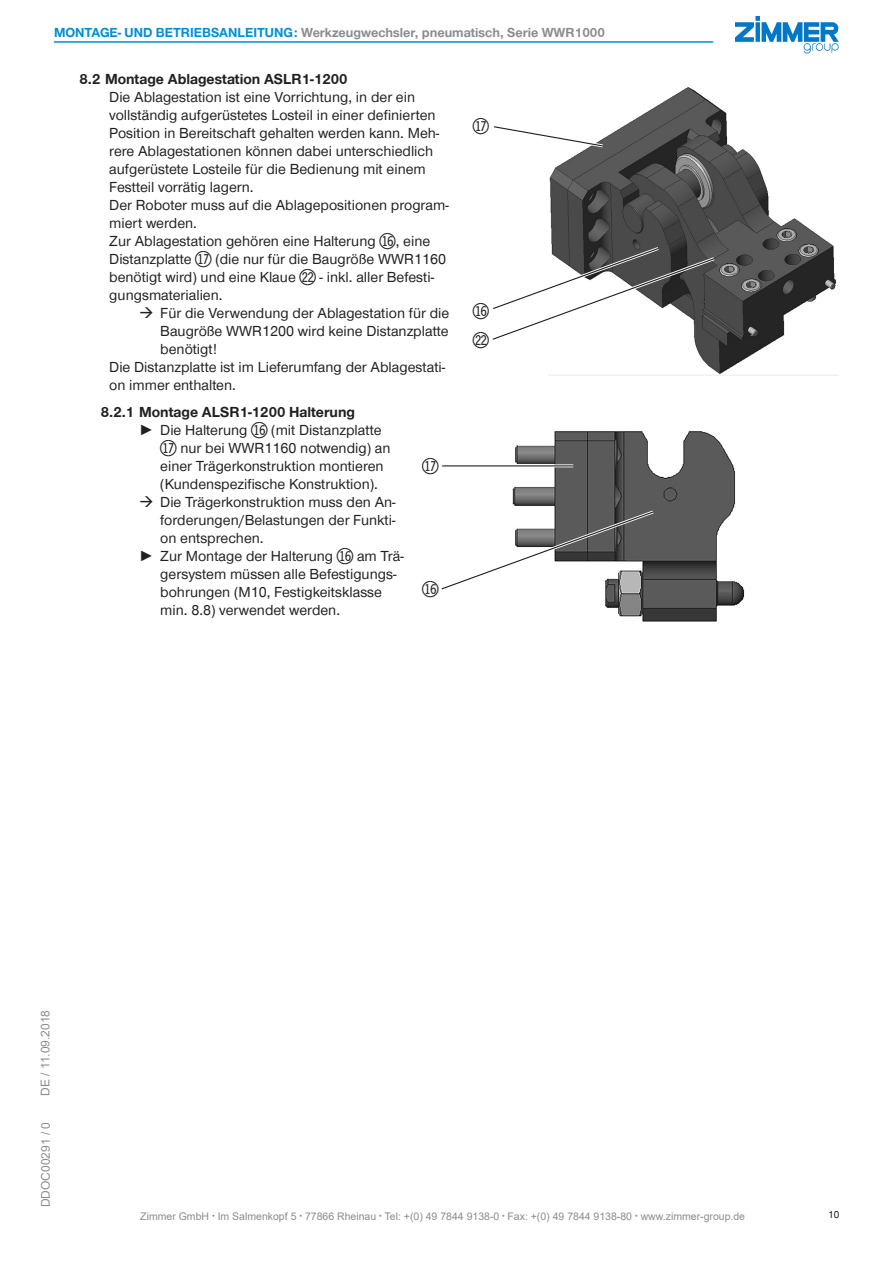
<style>
.page{position:relative;width:893px;height:1263px;background:#fff}
.page>*{position:absolute;margin:0;border:0;box-sizing:border-box;transform-origin:0 0}
.HHT_-_Standard_Text{font:21px "Sommer Double Digits";color:#231f20}
.HHT_-_A4_-_Text_2_10{font:15px/18px "Zimmer Group Sans";color:#231f20}
.HHT_-_A4_-Überschrif{font:700 15px "Zimmer Group Sans";color:#231f20}
.t1{font:700 13.5px "Zimmer Group Sans";color:#8a8c8f}
.t2{font:12px "Arial";color:#8a8c8f}
.t3{font:10.5px "Arial";color:#8a8c8f}
.t4{font:10.5px "Zimmer Group Sans";color:#231f20}
.s1{color:#008fd5}
.s2{font-family:"Sommer Double Digits";font-size:21px}
</style>
<div class="page">
<img style="left:735px;top:17px;width:104px;height:36px">
<hr style="left:54px;top:41px;width:659px;height:2px;background:#008fd5">
<img style="left:549px;top:87px;width:287px;height:288px">
<svg style="left:494px;top:123px;width:112px;height:26px"></svg>
<svg style="left:492px;top:245px;width:226px;height:98px"></svg>
<img style="left:512px;top:431px;width:233px;height:191px">
<svg style="left:441px;top:508px;width:216px;height:85px"></svg>
<hr style="left:442px;top:464px;width:131px;height:3px;background:#fff">
<hr style="left:442px;top:465px;width:131px;height:1px;background:#231f20">
<p class="t1" style="left:54px;top:23px;width:553px"><span class="s1">MONTAGE- UND BETRIEBSANLEITUNG:</span> Werkzeugwechsler, pneumatisch, Serie WWR1000</p>
<p class="HHT_-_A4_-Überschrif" style="left:80px;top:69px;width:270px">8.2 Montage Ablagestation ASLR1-1200</p>
<p class="HHT_-_A4_-_Text_2_10" style="left:109px;top:88px;width:331px">Die Ablagestation ist eine Vorrichtung, in der ein vollständig aufgerüstetes Losteil in einer definierten Position in Bereitschaft gehalten werden kann. Meh&shy;rere Ablagestationen können dabei unterschiedlich aufgerüstete Losteile für die Bedienung mit einem Festteil vorrätig lagern.</p>
<p class="HHT_-_A4_-_Text_2_10" style="left:109px;top:196px;width:341px">Der Roboter muss auf die Ablagepositionen program&shy;miert werden.</p>
<p class="HHT_-_A4_-_Text_2_10" style="left:109px;top:232px;width:338px">Zur Ablagestation gehören eine Halterung <span class="s2">BR</span>, eine Distanzplatte <span class="s2">BS</span> (die nur für die Baugröße WWR1160 benötigt wird) und eine Klaue <span class="s2">CN</span> - inkl. aller Befesti&shy;gungsmaterialien.</p>
<p class="HHT_-_A4_-_Text_2_10" style="left:160px;top:304px;width:290px;text-align:justify">Für die Verwendung der Ablagestation für die Baugröße WWR1200 wird keine Distanzplatte benötigt!</p>
<p class="HHT_-_A4_-_Text_2_10" style="left:109px;top:358px;width:338px">Die Distanzplatte ist im Lieferumfang der Ablagestati&shy;on immer enthalten.</p>
<p class="HHT_-_A4_-Überschrif" style="left:101px;top:402px;width:256px">8.2.1 Montage ALSR1-1200 Halterung</p>
<p class="HHT_-_A4_-_Text_2_10" style="left:160px;top:420px;width:232px;text-indent:-21px">► Die Halterung <span class="s2">BR</span> (mit Distanzplatte <span class="s2">BS</span> nur bei WWR1160 notwendig) an einer Trägerkonstruktion montieren (Kundenspezifische Konstruktion).</p>
<p class="HHT_-_A4_-_Text_2_10" style="left:160px;top:492px;width:237px;text-align:justify">Die Trägerkonstruktion muss den An&shy;forderungen/Belastungen der Funkti&shy;on entsprechen.</p>
<p class="HHT_-_A4_-_Text_2_10" style="left:160px;top:546px;width:245px;text-indent:-21px">► Zur Montage der Halterung <span class="s2">BR</span> am Trä&shy;gersystem müssen alle Befestigungs&shy;bohrungen (M10, Festigkeitsklasse min. 8.8) verwendet werden.</p>
<p class="HHT_-_Standard_Text" style="left:422px;top:458px;width:18px">BS</p>
<p class="HHT_-_Standard_Text" style="left:422px;top:581px;width:18px">BR</p>
<p class="HHT_-_Standard_Text" style="left:473px;top:118px;width:18px">BS</p>
<p class="HHT_-_Standard_Text" style="left:473px;top:303px;width:18px">BR</p>
<p class="HHT_-_Standard_Text" style="left:473px;top:332px;width:18px">CN</p>
<p class="t2" style="left:37px;top:1096px;width:87px;rotate:-90deg">DE / 11.09.2018</p>
<p class="t2" style="left:37px;top:1207px;width:87px;rotate:-90deg">DDOC00291 / 0</p>
<p class="t3" style="left:140px;top:1208px;width:606px">Zimmer GmbH <sup>●</sup> Im Salmenkopf 5 <sup>●</sup> 77866 Rheinau <sup>●</sup> Tel: +(0) 49 7844 9138-0 <sup>●</sup> Fax: +(0) 49 7844 9138-80 <sup>●</sup> www.zimmer-group.de</p>
<p class="t4" style="left:828px;top:1207px;width:13px">10</p>
</div>
